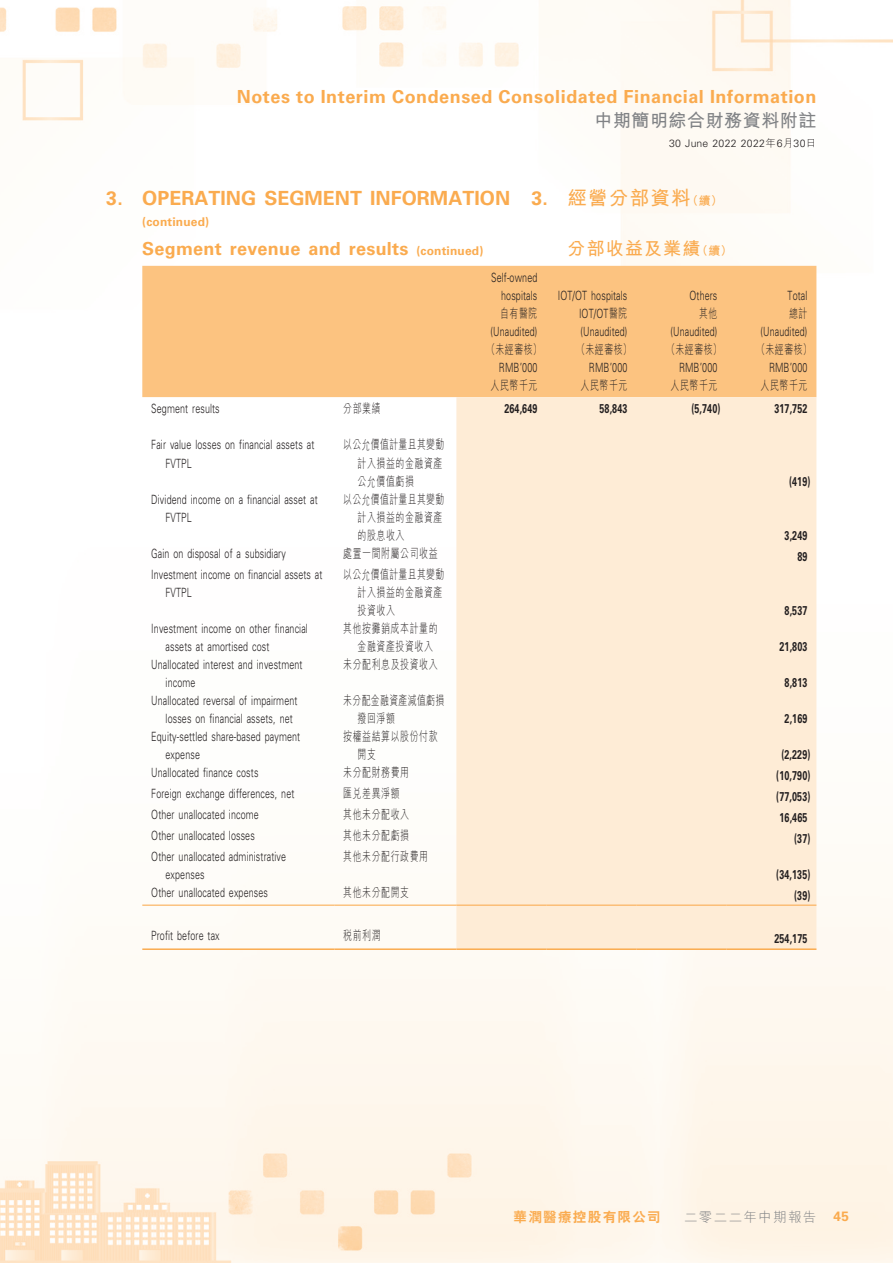
<style>
.page{position:relative;width:893px;height:1263px;background:#fff}
.page>*{position:absolute;margin:0;border:0;box-sizing:border-box;transform-origin:0 0}
._03_H1{font:700 19.5px "Univers LT Std";color:#faab4f}
._03_H1-2{font:700 19.5px "M Hei HK";letter-spacing:.065em;color:#faab4f}
._04___H2{font:700 18px "Univers LT Std";letter-spacing:.03em;color:#faab4f}
.t1{font:700 18px "M Hei HK";letter-spacing:.03em;color:#808285}
._04___H2-2{font:700 18px "M Hei HK";letter-spacing:.065em;color:#faab4f}
.t2{font:800 13.5px "C Hei 2 HK";letter-spacing:.1em;color:#faab4f}
.t3{font:300 13.5px "M Hei HK";letter-spacing:.1em;color:#808285}
.t4{font:700 13.5px "Univers LT Std";color:#faab4f}
._15_Table_Stub{font:300 12.75px/18px "Univers LT Std";letter-spacing:.015em;color:#231f20;scale:.7 1}
._15_Table_Stub-2{font:300 12.75px/18px "M Hei HK";letter-spacing:.065em;color:#231f20;scale:.7 1}
._01_Body_Text{font:300 12.75px/18px "Univers LT Std";letter-spacing:.015em;color:#231f20;text-align:right;scale:.7 1}
._01_Body_Text-2{font:700 12.75px "Univers LT Std";letter-spacing:.015em;color:#231f20;scale:.7 1}
._01_Body_Text-3{font:300 12.75px "M Hei HK";letter-spacing:.065em;color:#231f20;scale:.7 1}
._15_Table_Stub-3{font:300 12.75px/18px "M Hei HK";letter-spacing:.035em;color:#231f20;scale:.7 1}
._03_H1-3{font:700 12px "Univers LT Std";letter-spacing:.015em;color:#faab4f}
.t5{font:300 10.5px "Univers LT Std";letter-spacing:.025em;color:#231f20}
.s1{font-family:"M Hei HK"}
.s2{font-family:"Univers LT Std"}
.s3{font-size:12px}
</style>
<div class="page">
<img style="left:0;top:0;width:893px;height:1263px">
<div style="left:142px;top:266px;width:674px;height:131px;background:#fcc380"></div>
<div style="left:456px;top:397px;width:360px;height:551px;background:#feecd6"></div>
<hr style="left:142px;top:905px;width:192px;height:1px;background:#faab4f">
<hr style="left:334px;top:905px;width:122px;height:1px;background:#faab4f">
<hr style="left:456px;top:905px;width:90px;height:1px;background:#faab4f">
<hr style="left:546px;top:905px;width:90px;height:1px;background:#faab4f">
<hr style="left:636px;top:905px;width:90px;height:1px;background:#faab4f">
<hr style="left:726px;top:905px;width:90px;height:1px;background:#faab4f">
<hr style="left:142px;top:948px;width:192px;height:2px;background:#faab4f">
<hr style="left:334px;top:948px;width:122px;height:2px;background:#faab4f">
<hr style="left:456px;top:948px;width:90px;height:2px;background:#faab4f">
<hr style="left:546px;top:948px;width:90px;height:2px;background:#faab4f">
<hr style="left:636px;top:948px;width:90px;height:2px;background:#faab4f">
<hr style="left:726px;top:948px;width:90px;height:2px;background:#faab4f">
<h2 class="_04___H2" style="left:237px;top:86px;width:581px">Notes to Interim Condensed Consolidated Financial Information</h2>
<h2 class="t1" style="left:594px;top:107px;width:223px">中期簡明綜合財務資料附註</h2>
<p class="t5" style="left:669px;top:137px;width:149px">30 June 2022 2022<span class="s1">年</span>6<span class="s1">月</span>30<span class="s1">日</span></p>
<p class="_03_H1-2" style="left:531px;top:183px;width:193px"><span class="s2">3.</span> 經營分部資料<span class="s3">（續）</span></p>
<p class="_04___H2-2" style="left:567px;top:235px;width:166px">分部收益及業績<span class="s3">（續）</span></p>
<p class="_03_H1" style="left:106px;top:186px;width:405px">3. OPERATING SEGMENT INFORMATION</p>
<p class="_03_H1-3" style="left:142px;top:214px;width:69px">(continued)</p>
<p class="_04___H2" style="left:142px;top:238px;width:343px">Segment revenue and results <span class="s3">(continued)</span></p>
<p class="_01_Body_Text" style="left:491px;top:269px;width:68px">Self-owned hospitals</p>
<p class="_01_Body_Text" style="left:558px;top:287px;width:101px">IOT/OT hospitals</p>
<p class="_01_Body_Text" style="left:689px;top:287px;width:41px">Others</p>
<p class="_01_Body_Text" style="left:788px;top:287px;width:30px">Total</p>
<p class="_01_Body_Text-3" style="left:500px;top:305px;width:55px">自有醫院</p>
<p class="_01_Body_Text" style="left:579px;top:305px;width:71px">IOT/OT<span class="s1">醫院</span></p>
<p class="_01_Body_Text-3" style="left:699px;top:305px;width:28px">其他</p>
<p class="_01_Body_Text-3" style="left:789px;top:305px;width:28px">總計</p>
<p class="_01_Body_Text" style="left:491px;top:323px;width:68px">(Unaudited)</p>
<p class="_01_Body_Text" style="left:581px;top:323px;width:68px">(Unaudited)</p>
<p class="_01_Body_Text" style="left:671px;top:323px;width:68px">(Unaudited)</p>
<p class="_01_Body_Text" style="left:761px;top:323px;width:68px">(Unaudited)</p>
<p class="_01_Body_Text-3" style="left:486px;top:341px;width:81px">（未經審核）</p>
<p class="_01_Body_Text-3" style="left:576px;top:341px;width:81px">（未經審核）</p>
<p class="_01_Body_Text-3" style="left:666px;top:341px;width:81px">（未經審核）</p>
<p class="_01_Body_Text-3" style="left:756px;top:341px;width:81px">（未經審核）</p>
<p class="_01_Body_Text" style="left:499px;top:359px;width:56px">RMB’000</p>
<p class="_01_Body_Text" style="left:589px;top:359px;width:56px">RMB’000</p>
<p class="_01_Body_Text" style="left:679px;top:359px;width:56px">RMB’000</p>
<p class="_01_Body_Text" style="left:769px;top:359px;width:56px">RMB’000</p>
<p class="_01_Body_Text-3" style="left:490px;top:377px;width:69px">人民幣千元</p>
<p class="_01_Body_Text-3" style="left:580px;top:377px;width:69px">人民幣千元</p>
<p class="_01_Body_Text-3" style="left:670px;top:377px;width:69px">人民幣千元</p>
<p class="_01_Body_Text-3" style="left:760px;top:377px;width:69px">人民幣千元</p>
<p class="_15_Table_Stub" style="left:151px;top:400px;width:99px">Segment results</p>
<p class="_15_Table_Stub-2" style="left:343px;top:399px;width:55px">分部業績</p>
<p class="_01_Body_Text-2" style="left:504px;top:401px;width:49px">264,649</p>
<p class="_01_Body_Text-2" style="left:599px;top:401px;width:41px">58,843</p>
<p class="_01_Body_Text-2" style="left:691px;top:401px;width:43px">(5,740)</p>
<p class="_01_Body_Text-2" style="left:774px;top:401px;width:49px">317,752</p>
<p class="_15_Table_Stub" style="left:166px;top:436px;width:214px;text-indent:-14px">Fair value losses on financial assets at<br>FVTPL</p>
<p class="_15_Table_Stub-2" style="left:358px;top:435px;width:126px;text-indent:-14px">以公允價值計量且其變動計入損益的金融資產公允價值虧損</p>
<p class="_01_Body_Text-2" style="left:789px;top:473px;width:32px">(419)</p>
<p class="_15_Table_Stub" style="left:166px;top:490px;width:219px;text-indent:-14px">Dividend income on a financial asset at<br>FVTPL</p>
<p class="_15_Table_Stub-2" style="left:358px;top:489px;width:126px;text-indent:-14px">以公允價值計量且其變動計入損益的金融資產的股息收入</p>
<p class="_01_Body_Text-2" style="left:785px;top:527px;width:34px">3,249</p>
<p class="_15_Table_Stub" style="left:151px;top:544px;width:194px">Gain on disposal of a subsidiary</p>
<p class="_15_Table_Stub-2" style="left:343px;top:543px;width:136px">處置一間附屬公司收益</p>
<p class="_01_Body_Text-2" style="left:797px;top:548px;width:16px">89</p>
<p class="_15_Table_Stub" style="left:166px;top:565px;width:225px;text-indent:-14px">Investment income on financial assets at<br>FVTPL</p>
<p class="_15_Table_Stub-2" style="left:358px;top:564px;width:126px;text-indent:-14px">以公允價值計量且其變動計入損益的金融資產投資收入</p>
<p class="_01_Body_Text-2" style="left:785px;top:602px;width:34px">8,537</p>
<p class="_15_Table_Stub" style="left:166px;top:619px;width:205px;text-indent:-14px">Investment income on other financial assets at amortised cost</p>
<p class="_15_Table_Stub-2" style="left:358px;top:618px;width:116px;text-indent:-14px">其他按攤銷成本計量的金融資產投資收入</p>
<p class="_15_Table_Stub" style="left:166px;top:655px;width:197px;text-indent:-14px">Unallocated interest and investment income</p>
<p class="_15_Table_Stub-2" style="left:343px;top:654px;width:136px">未分配利息及投資收入</p>
<p class="_15_Table_Stub" style="left:166px;top:691px;width:190px;text-indent:-14px">Unallocated reversal of impairment losses on financial assets, net</p>
<p class="_15_Table_Stub-3" style="left:358px;top:690px;width:126px;text-indent:-14px">未分配金融資產減值虧損撥回淨額</p>
<p class="_15_Table_Stub" style="left:166px;top:727px;width:194px;text-indent:-14px">Equity-settled share-based payment expense</p>
<p class="_15_Table_Stub-2" style="left:358px;top:726px;width:116px;text-indent:-14px">按權益結算以股份付款開支</p>
<p class="_01_Body_Text-2" style="left:779px;top:638px;width:41px">21,803</p>
<p class="_01_Body_Text-2" style="left:785px;top:674px;width:34px">8,813</p>
<p class="_01_Body_Text-2" style="left:785px;top:710px;width:34px">2,169</p>
<p class="_01_Body_Text-2" style="left:781px;top:746px;width:43px">(2,229)</p>
<p class="_15_Table_Stub" style="left:151px;top:763px;width:155px">Unallocated finance costs</p>
<p class="_15_Table_Stub-2" style="left:343px;top:762px;width:96px">未分配財務費用</p>
<p class="_01_Body_Text-2" style="left:776px;top:767px;width:50px">(10,790)</p>
<p class="_15_Table_Stub" style="left:151px;top:784px;width:206px">Foreign exchange differences, net</p>
<p class="_15_Table_Stub-2" style="left:343px;top:783px;width:82px">匯兌差異淨額</p>
<p class="_01_Body_Text-2" style="left:776px;top:788px;width:50px">(77,053)</p>
<p class="_15_Table_Stub" style="left:151px;top:805px;width:155px">Other unallocated income</p>
<p class="_15_Table_Stub-2" style="left:343px;top:804px;width:96px">其他未分配收入</p>
<p class="_01_Body_Text-2" style="left:779px;top:809px;width:41px">16,465</p>
<p class="_15_Table_Stub" style="left:151px;top:826px;width:149px">Other unallocated losses</p>
<p class="_15_Table_Stub-2" style="left:343px;top:825px;width:96px">其他未分配虧損</p>
<p class="_01_Body_Text-2" style="left:794px;top:830px;width:25px">(37)</p>
<p class="_15_Table_Stub" style="left:166px;top:847px;width:174px;text-indent:-14px">Other unallocated administrative expenses</p>
<p class="_15_Table_Stub-2" style="left:343px;top:846px;width:123px">其他未分配行政費用</p>
<p class="_01_Body_Text-2" style="left:776px;top:866px;width:50px">(34,135)</p>
<p class="_15_Table_Stub" style="left:151px;top:883px;width:168px">Other unallocated expenses</p>
<p class="_15_Table_Stub-2" style="left:343px;top:882px;width:96px">其他未分配開支</p>
<p class="_01_Body_Text-2" style="left:794px;top:887px;width:25px">(39)</p>
<p class="_15_Table_Stub" style="left:151px;top:926px;width:99px">Profit before tax</p>
<p class="_15_Table_Stub-2" style="left:343px;top:926px;width:55px">稅前利潤</p>
<p class="_01_Body_Text-2" style="left:774px;top:931px;width:49px">254,175</p>
<p class="t2" style="left:514px;top:1208px;width:149px">華潤醫療控股有限公司</p>
<p class="t3" style="left:684px;top:1207px;width:134px">二零二二年中期報告</p>
<p class="t4" style="left:833px;top:1208px;width:17px">45</p>
</div>
